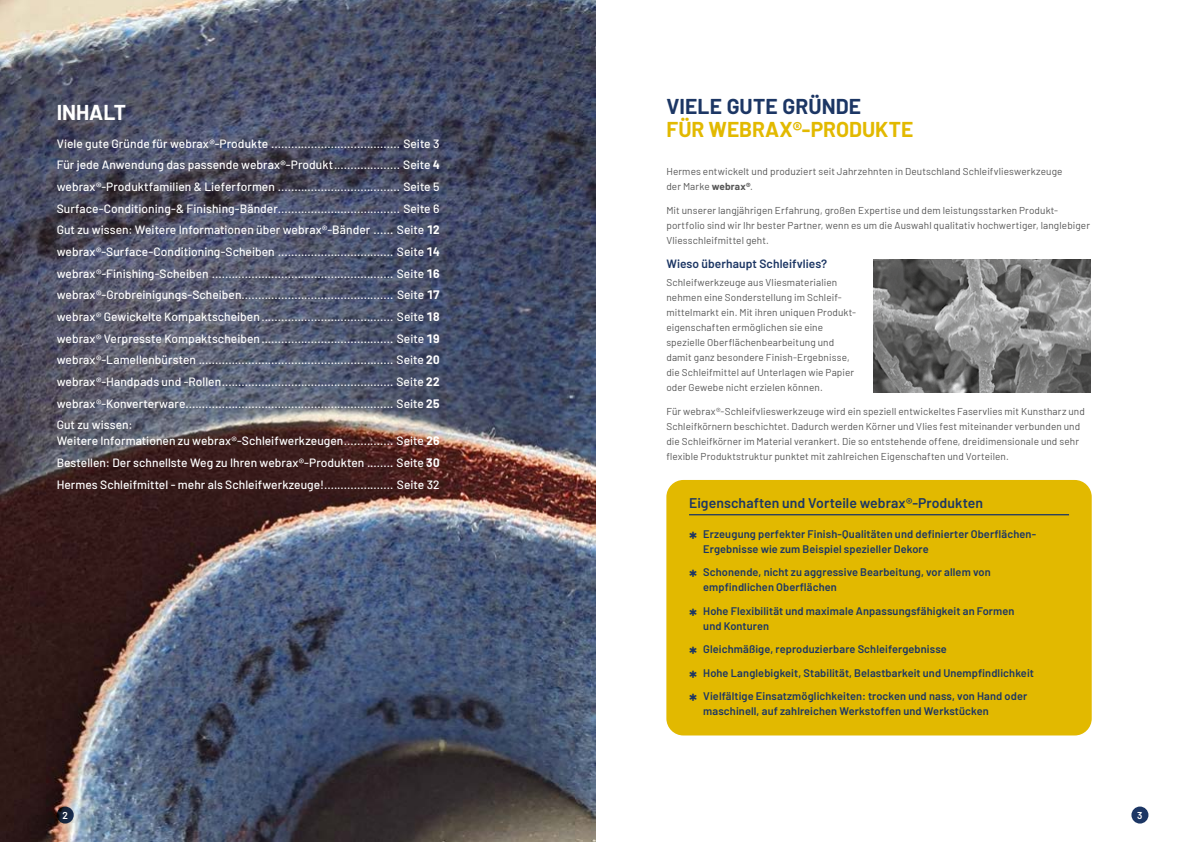
<style>
.page{position:relative;width:1191px;height:842px;background:#fff}
.page>*{position:absolute;margin:0;border:0;box-sizing:border-box;transform-origin:0 0}
.head_doppelseite_IV{font:700 21px/23px "Barlow";letter-spacing:.005em;color:#e2b900}
.head_doppelseite_weiss{font:700 21px "Barlow";letter-spacing:-.005em;color:#fff}
.t1{font:700 20px "Barlow";color:#1c3664}
.webrax-Vorteile_head_links_blau{font:600 14px "Barlow";letter-spacing:.005em;color:#1c3664}
.t2{font:500 12px/16px "Barlow";letter-spacing:.005em;color:#fff}
.Subheadline_2_blau_12_pt{font:600 12px "Barlow";letter-spacing:.005em;color:#1c3664}
.t3{font:600 11px/15px "Barlow";letter-spacing:.01em;color:#1c3664}
.copy_links_10pt_80__schwarz{font:10px/15px "Barlow";letter-spacing:.01em;color:#565656}
.Seitenzahl_zentriert_weiss{font:600 10px "Barlow";color:#fff}
.s1{font-weight:700}
.s2{color:#1c3664}
</style>
<div class="page">
<img style="left:0;top:0;width:595px;height:842px">
<div style="left:666px;top:480px;width:425px;height:255px;background:#e2b900;border-radius:17px"></div>
<hr style="left:689px;top:514px;width:380px;height:1px;background:#1c3664">
<img style="left:873px;top:260px;width:217px;height:133px">
<svg style="left:57px;top:806px;width:17px;height:17px"></svg>
<div style="left:1131px;top:806px;width:17px;height:17px;background:#1c3664;border-radius:50%"></div>
<p class="head_doppelseite_weiss" style="left:57px;top:97px;width:71px">INHALT</p>
<p class="t2" style="left:57px;top:134px;width:384px">Viele gute Gründe für webrax®-Produkte ....................................... Seite 3</p>
<p class="t2" style="left:57px;top:156px;width:384px">Für jede Anwendung das passende webrax®-Produkt.................... Seite <span class="s1">4</span></p>
<p class="t2" style="left:57px;top:178px;width:384px">webrax®-Produktfamilien &amp; Lieferformen ..................................... Seite 5</p>
<p class="t2" style="left:57px;top:199px;width:384px">Surface-Conditioning-&amp; Finishing-Bänder..................................... Seite 6</p>
<p class="t2" style="left:57px;top:221px;width:384px">Gut zu wissen: Weitere Informationen über webrax®-Bänder ...... Seite <span class="s1">12</span></p>
<p class="t2" style="left:57px;top:243px;width:384px">webrax®-Surface-Conditioning-Scheiben ................................... Seite <span class="s1">14</span></p>
<p class="t2" style="left:57px;top:264px;width:384px">webrax®-Finishing-Scheiben ....................................................... Seite <span class="s1">16</span></p>
<p class="t2" style="left:57px;top:286px;width:384px">webrax®-Grobreinigungs-Scheiben.............................................. Seite <span class="s1">17</span></p>
<p class="t2" style="left:57px;top:308px;width:384px">webrax® Gewickelte Kompaktscheiben........................................ Seite <span class="s1">18</span></p>
<p class="t2" style="left:57px;top:329px;width:384px">webrax® Verpresste Kompaktscheiben........................................ Seite <span class="s1">19</span></p>
<p class="t2" style="left:57px;top:351px;width:384px">webrax®-Lamellenbürsten ........................................................... Seite <span class="s1">20</span></p>
<p class="t2" style="left:57px;top:373px;width:384px">webrax®-Handpads und -Rollen.................................................... Seite <span class="s1">22</span></p>
<p class="t2" style="left:57px;top:394px;width:384px">webrax®-Konverterware............................................................... Seite <span class="s1">25</span></p>
<p class="t2" style="left:57px;top:416px;width:384px">Gut zu wissen:<br>Weitere Informationen zu webrax®-Schleifwerkzeugen............... Seite <span class="s1">26</span></p>
<p class="t2" style="left:57px;top:454px;width:384px">Bestellen: Der schnellste Weg zu Ihren webrax®-Produkten ........ Seite <span class="s1">30</span></p>
<p class="t2" style="left:57px;top:475px;width:384px">Hermes Schleifmittel - mehr als Schleifwerkzeuge!..................... Seite 32</p>
<p class="head_doppelseite_IV" style="left:666px;top:93px;width:248px"><span class="s2">VIELE GUTE GRÜNDE<br></span>FÜR WEBRAX®-PRODUKTE</p>
<p class="copy_links_10pt_80__schwarz" style="left:666px;top:164px;width:397px">Hermes entwickelt und produziert seit Jahrzehnten in Deutschland Schleifvlieswerkzeuge der Marke <span class="s1">webrax®</span>.</p>
<p class="copy_links_10pt_80__schwarz" style="left:666px;top:202px;width:425px">Mit unserer langjährigen Erfahrung, großen Expertise und dem leistungsstarken Produkt&shy;portfolio sind wir Ihr bester Partner, wenn es um die Auswahl qualitativ hochwertiger, langlebiger<br>Vliesschleifmittel geht.</p>
<p class="Subheadline_2_blau_12_pt" style="left:666px;top:255px;width:162px">Wieso überhaupt Schleifvlies?</p>
<p class="copy_links_10pt_80__schwarz" style="left:666px;top:274px;width:191px">Schleifwerkzeuge aus Vliesmaterialien nehmen eine Sonderstellung im Schleif&shy;mittelmarkt ein. Mit ihren uniquen Produkt&shy;eigenschaften ermöglichen sie eine spezielle Oberflächenbearbeitung und damit ganz besondere Finish-Ergebnisse, die Schleifmittel auf Unterlagen wie Papier oder Gewebe nicht erzielen können.</p>
<p class="copy_links_10pt_80__schwarz" style="left:666px;top:403px;width:420px">Für webrax®-Schleifvlieswerkzeuge wird ein speziell entwickeltes Faservlies mit Kunstharz und Schleifkörnern beschichtet. Dadurch werden Körner und Vlies fest miteinander verbunden und die Schleifkörner im Material verankert. Die so entstehende offene, dreidimensionale und sehr flexible Produktstruktur punktet mit zahlreichen Eigenschaften und Vorteilen.</p>
<p class="webrax-Vorteile_head_links_blau" style="left:689px;top:493px;width:295px">Eigenschaften und Vorteile webrax®-Produkten</p>
<p class="t1" style="left:689px;top:525px;width:9px">*</p>
<p class="t3" style="left:703px;top:525px;width:334px">Erzeugung perfekter Finish-Qualitäten und definierter Oberflächen-<br>Ergebnisse wie zum Beispiel spezieller Dekore</p>
<p class="t1" style="left:689px;top:563px;width:9px">*</p>
<p class="t3" style="left:703px;top:564px;width:289px">Schonende, nicht zu aggressive Bearbeitung, vor allem von empfindlichen Oberflächen</p>
<p class="t1" style="left:689px;top:602px;width:9px">*</p>
<p class="t3" style="left:703px;top:602px;width:313px">Hohe Flexibilität und maximale Anpassungsfähigkeit an Formen und Konturen</p>
<p class="t1" style="left:689px;top:640px;width:9px">*</p>
<p class="t3" style="left:703px;top:641px;width:245px">Gleichmäßige, reproduzierbare Schleifergebnisse</p>
<p class="t1" style="left:689px;top:664px;width:9px">*</p>
<p class="t3" style="left:703px;top:664px;width:332px">Hohe Langlebigkeit, Stabilität, Belastbarkeit und Unempfindlichkeit</p>
<p class="t1" style="left:689px;top:687px;width:9px">*</p>
<p class="t3" style="left:703px;top:688px;width:325px">Vielfältige Einsatzmöglichkeiten: trocken und nass, von Hand oder maschinell, auf zahlreichen Werkstoffen und Werkstücken</p>
<p class="Seitenzahl_zentriert_weiss" style="left:62px;top:808px;width:7px">2</p>
<p class="Seitenzahl_zentriert_weiss" style="left:1137px;top:808px;width:7px">3</p>
</div>
